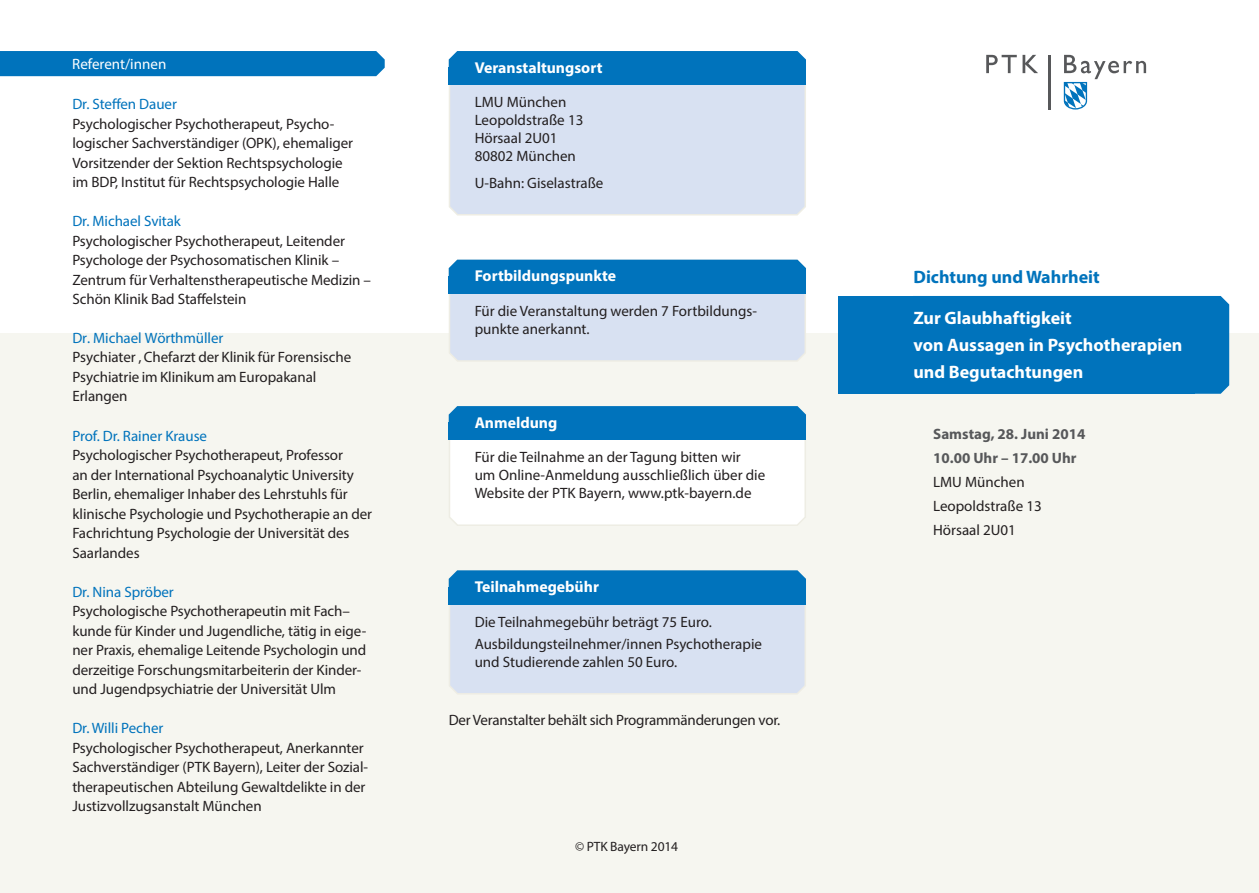
<style>
.page{position:relative;width:1259px;height:893px;background:#fff}
.page>*{position:absolute;margin:0;border:0;box-sizing:border-box;transform-origin:0 0}
.t1{font:700 18px/27px "Myriad Pro";color:#fff}
.t2{font:700 18px "Myriad Pro";color:#0073bc}
.t3{font:700 15.75px "Myriad Pro";color:#fff}
.t4{font:15px/19.5px "Myriad Pro";letter-spacing:-.005em;color:#231f20}
.t5{font:15px "Myriad Pro";letter-spacing:-.005em;color:#0073bc}
.t6{font:700 15px/24px "Myriad Pro";color:#57585a}
.t7{font:15px "Myriad Pro";color:#fff}
.t8{font:13.5px "Myriad Pro";letter-spacing:-.01em;color:#231f20}
</style>
<div class="page">
<div style="left:0;top:334px;width:1259px;height:559px;background:#f6f6f0"></div>
<div style="left:448px;top:73px;width:358px;height:143px;background:#d8e1f2"></div>
<div style="left:449px;top:51px;width:357px;height:17px;background:#0073bc"></div>
<div style="left:449px;top:68px;width:357px;height:17px;background:#0073bc"></div>
<div style="left:0;top:51px;width:385px;height:25px;background:#0073bc"></div>
<svg style="left:448px;top:259px;width:358px;height:102px;background:#afcce7"></svg>
<div style="left:449px;top:276px;width:357px;height:18px;background:#0073bc"></div>
<svg style="left:448px;top:406px;width:358px;height:120px"></svg>
<div style="left:449px;top:423px;width:357px;height:17px;background:#0073bc"></div>
<svg style="left:449px;top:570px;width:357px;height:124px;background:#b5cfe8"></svg>
<div style="left:449px;top:587px;width:357px;height:17px;background:#0073bc"></div>
<div style="left:1194px;top:296px;width:35px;height:98px;background:#0073bc"></div>
<div style="left:838px;top:296px;width:356px;height:98px;background:#0073bc"></div>
<svg style="left:986px;top:55px;width:30px;height:18px"></svg>
<svg style="left:1022px;top:55px;width:16px;height:18px"></svg>
<hr style="left:1048px;top:55px;width:2px;height:55px;background:#57585a">
<svg style="left:1063px;top:55px;width:83px;height:55px"></svg>
<p class="t7" style="left:72px;top:54px;width:95px">Referent/innen</p>
<p class="t5" style="left:72px;top:95px;width:106px">Dr. Steffen Dauer</p>
<p class="t4" style="left:72px;top:114px;width:282px">Psychologischer Psychotherapeut, Psycho&shy;logischer Sachverständiger (OPK), ehemaliger Vorsitzender der Sektion Rechtspsychologie im BDP, Institut für Rechtspsychologie Halle</p>
<p class="t5" style="left:72px;top:212px;width:110px">Dr. Michael Svitak</p>
<p class="t4" style="left:72px;top:231px;width:300px">Psychologischer Psychotherapeut, Leitender Psychologe der Psychosomatischen Klinik – Zentrum für Verhaltenstherapeutische Medizin – Schön Klinik Bad Staffelstein</p>
<p class="t5" style="left:72px;top:328px;width:153px">Dr. Michael Wörthmüller</p>
<p class="t4" style="left:72px;top:347px;width:280px">Psychiater , Chefarzt der Klinik für Forensische<br>Psychiatrie im Klinikum am Europakanal<br>Erlangen</p>
<p class="t5" style="left:72px;top:427px;width:136px">Prof. Dr. Rainer Krause</p>
<p class="t4" style="left:72px;top:445px;width:301px">Psychologischer Psychotherapeut, Professor<br>an der International Psychoanalytic University Berlin, ehemaliger Inhaber des Lehrstuhls für klinische Psychologie und Psychotherapie an der Fachrichtung Psychologie der Universität des Saarlandes</p>
<p class="t5" style="left:72px;top:583px;width:103px">Dr. Nina Spröber</p>
<p class="t4" style="left:72px;top:601px;width:295px">Psychologische Psychotherapeutin mit Fach– kunde für Kinder und Jugendliche, tätig in eige&shy;ner Praxis, ehemalige Leitende Psychologin und derzeitige Forschungsmitarbeiterin der Kinder&shy;und Jugendpsychiatrie der Universität Ulm</p>
<p class="t5" style="left:72px;top:719px;width:93px">Dr. Willi Pecher</p>
<p class="t4" style="left:72px;top:738px;width:296px">Psychologischer Psychotherapeut, Anerkannter Sachverständiger (PTK Bayern), Leiter der Sozial‑ therapeutischen Abteilung Gewaltdelikte in der Justizvollzugsanstalt München</p>
<p class="t3" style="left:475px;top:57px;width:129px">Veranstaltungsort</p>
<p class="t4" style="left:475px;top:93px;width:110px;line-height:18px">LMU München<br>Leopoldstraße 13<br>Hörsaal 2U01<br>80802 München</p>
<p class="t4" style="left:475px;top:173px;width:130px">U-Bahn: Giselastraße</p>
<p class="t3" style="left:475px;top:266px;width:143px">Fortbildungspunkte</p>
<p class="t4" style="left:475px;top:302px;width:283px;line-height:18px">Für die Veranstaltung werden 7 Fortbildungs&shy;punkte anerkannt.</p>
<p class="t3" style="left:475px;top:412px;width:84px">Anmeldung</p>
<p class="t4" style="left:475px;top:448px;width:292px;line-height:18px">Für die Teilnahme an der Tagung bitten wir um Online-Anmeldung ausschließlich über die<br>Website der PTK Bayern, www.ptk-bayern.de</p>
<p class="t3" style="left:475px;top:577px;width:126px">Teilnahmegebühr</p>
<p class="t4" style="left:475px;top:610px;width:289px;line-height:22.5px">Die Teilnahmegebühr beträgt 75 Euro.<br>Ausbildungsteilnehmer/innen Psychotherapie</p>
<p class="t4" style="left:475px;top:652px;width:204px">und Studierende zahlen 50 Euro.</p>
<p class="t4" style="left:449px;top:709px;width:333px">Der Veranstalter behält sich Programmänderungen vor.</p>
<p class="t8" style="left:575px;top:838px;width:105px">© PTK Bayern 2014</p>
<p class="t2" style="left:913px;top:265px;width:188px">Dichtung und Wahrheit</p>
<p class="t1" style="left:913px;top:304px;width:270px">Zur Glaubhaftigkeit<br>von Aussagen in Psychotherapien und Begutachtungen</p>
<p class="t6" style="left:933px;top:421px;width:154px">Samstag, 28. Juni 2014<br>10.00 Uhr – 17.00 Uhr</p>
<p class="t4" style="left:933px;top:470px;width:110px;line-height:24px">LMU München<br>Leopoldstraße 13<br>Hörsaal 2U01</p>
</div>
